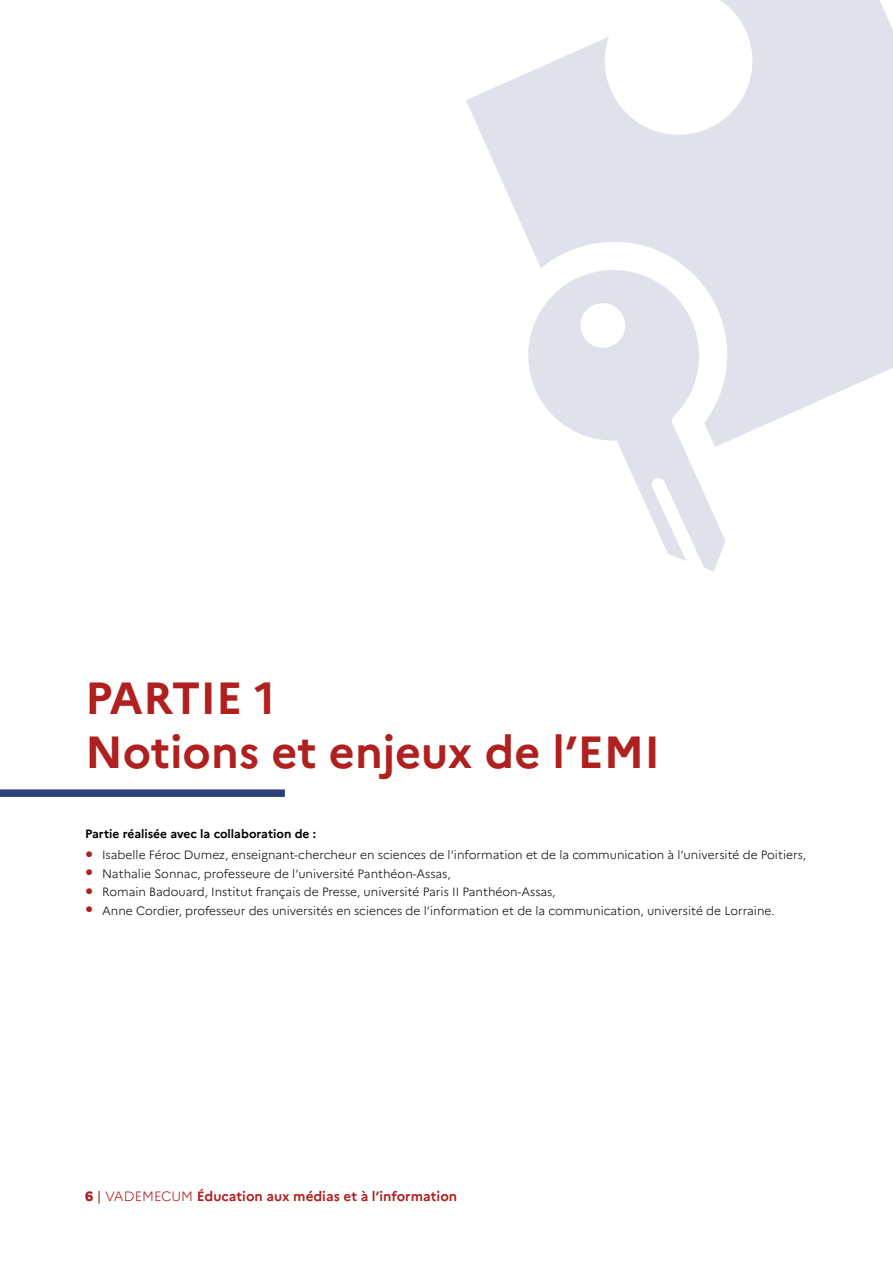
<style>
.page{position:relative;width:893px;height:1263px;background:#fff}
.page>*{position:absolute;margin:0;border:0;box-sizing:border-box;transform-origin:0 0}
.t1{font:700 45px/54px "Marianne";color:#af201f}
.t2{font:700 13.5px "Marianne";color:#af201f}
.t3{font:300 12px "Marianne";color:#000}
.t4{font:700 12px "Marianne";color:#000}
.s1{font-family:"Arial";font-weight:400;font-size:13.5px;color:#af201f}
.s2{font-weight:800}
.s3{font-weight:400}
.s4{font-weight:300}
</style>
<div class="page">
<div style="left:0;top:789px;width:285px;height:8px;background:#2d4178"></div>
<svg style="left:466px;top:0;width:427px;height:442px;fill:#dfe2ea"></svg>
<svg style="left:517px;top:259px;width:208px;height:313px"></svg>
<h1 class="t1" style="left:85px;top:671px;width:576px">PARTIE 1<br>Notions et enjeux de l’EMI</h1>
<p class="t4" style="left:85px;top:827px;width:232px">Partie réalisée avec la collaboration de :</p>
<p class="t3" style="left:85px;top:847px;width:722px"><span class="s1">●</span> Isabelle Féroc Dumez, enseignant-chercheur en sciences de l’information et de la communication à l’université de Poitiers,</p>
<p class="t3" style="left:85px;top:866px;width:367px"><span class="s1">●</span> Nathalie Sonnac, professeure de l’université Panthéon-Assas,</p>
<p class="t3" style="left:85px;top:885px;width:472px"><span class="s1">●</span> Romain Badouard, Institut français de Presse, université Paris II Panthéon-Assas,</p>
<p class="t3" style="left:85px;top:903px;width:691px"><span class="s1">●</span> Anne Cordier, professeur des universités en sciences de l’information et de la communication, université de Lorraine.</p>
<p class="t2" style="left:85px;top:1188px;width:374px"><span class="s2">6</span> <span class="s3">|</span> <span class="s4">VADEMECUM</span> Éducation aux médias et à l’information</p>
</div>
